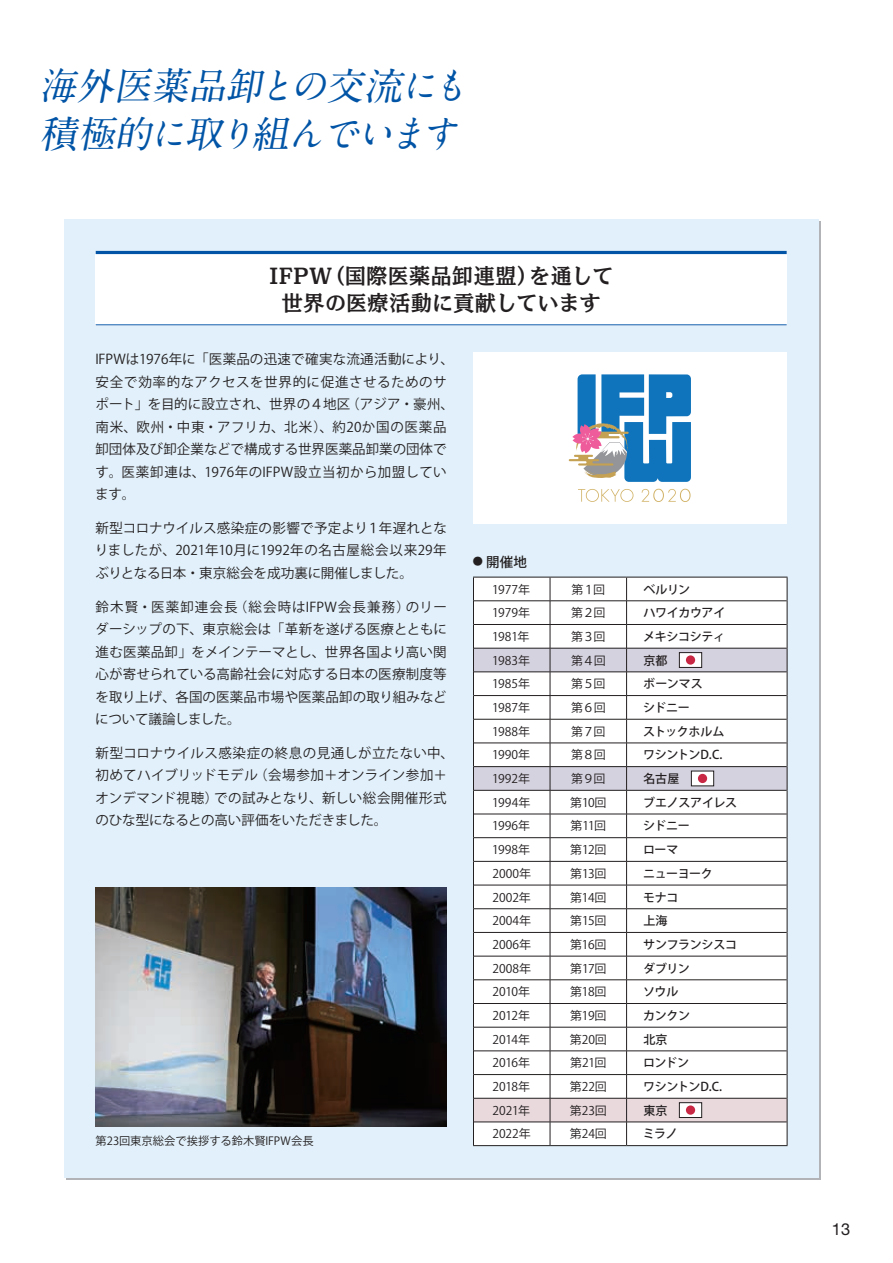
<style>
.page{position:relative;width:893px;height:1263px;background:#fff}
.page>*{position:absolute;margin:0;border:0;box-sizing:border-box;transform-origin:0 0}
.t1{font:italic 700 37.5px/48px "A1 Mincho Std";color:#0154a6}
.t2{font:21.75px/27px "Ro NOW Std MB";letter-spacing:-.015em;color:#231f20;text-align:center}
.t3{font:16.5px "Helvetica Neue";color:#231f20}
.t4{font:13.5px/22.5px "Koz Go Pr 6 N";letter-spacing:.01em;color:#231f20}
.t5{font:500 13.5px "Koz Go Pr 6 N";color:#231f20}
.t6{font:12px "Koz Go Pr 6 N";letter-spacing:-.005em;color:#231f20}
.t7{font:500 12px "Koz Go Pr 6 N";letter-spacing:-.025em;color:#231f20}
.t8{font:11.25px "Koz Go Pr 6 N";letter-spacing:.005em;color:#231f20}
.s1{font-size:10.2px}
</style>
<div class="page">
<div style="left:64px;top:219px;width:755px;height:959px;background:#e1f0fa"></div>
<div style="left:96px;top:251px;width:691px;height:74px;background:#fff"></div>
<hr style="left:96px;top:251px;width:691px;height:3px;background:#0154a6">
<hr style="left:96px;top:324px;width:691px;height:1px;background:#0154a6">
<img style="left:96px;top:887px;width:350px;height:239px">
<svg style="left:473px;top:577px;width:315px;height:568px;background:#efeeef"></svg>
<hr style="left:473px;top:1145px;width:77px;height:1px;background:#231f20">
<hr style="left:550px;top:1145px;width:77px;height:1px;background:#231f20">
<hr style="left:627px;top:1145px;width:160px;height:1px;background:#231f20">
<div style="left:473px;top:352px;width:314px;height:171px;background:#fff"></div>
<div style="left:679px;top:653px;width:23px;height:14px;background:#fff"></div>
<div style="left:679px;top:652px;width:23px;height:16px;border:1px solid #231f20"></div>
<div style="left:686px;top:655px;width:9px;height:10px;background:#c82844;border-radius:50%"></div>
<div style="left:691px;top:771px;width:23px;height:15px;background:#fff"></div>
<div style="left:691px;top:771px;width:23px;height:15px;border:1px solid #231f20"></div>
<div style="left:698px;top:774px;width:9px;height:9px;background:#c82844;border-radius:50%"></div>
<div style="left:679px;top:1103px;width:23px;height:14px;background:#fff"></div>
<div style="left:679px;top:1102px;width:23px;height:16px;border:1px solid #231f20"></div>
<div style="left:686px;top:1105px;width:9px;height:10px;background:#c82844;border-radius:50%"></div>
<svg style="left:569px;top:374px;width:122px;height:108px"></svg>
<svg style="left:578px;top:489px;width:55px;height:13px"></svg>
<svg style="left:641px;top:489px;width:49px;height:13px"></svg>
<h1 class="t1" style="left:39px;top:57px;width:440px">海外医薬品卸との交流にも積極的に取り組んでいます</h1>
<h2 class="t2" style="left:269px;top:262px;width:347px">IFPW（国際医薬品卸連盟）を通して世界の医療活動に貢献しています</h2>
<p class="t4" style="left:95px;top:348px;width:360px">IFPWは1976年に「医薬品の迅速で確実な流通活動により、安全で効率的なアクセスを世界的に促進させるためのサポート」を目的に設立され、世界の４地区（アジア・豪州、南米、欧州・中東・アフリカ、北米）、約20か国の医薬品卸団体及び卸企業などで構成する世界医薬品卸業の団体です。医薬卸連は、1976年のIFPW設立当初から加盟しています。</p>
<p class="t4" style="left:95px;top:517px;width:354px;text-align:justify">新型コロナウイルス感染症の影響で予定より１年遅れとなりましたが、2021年10月に1992年の名古屋総会以来29年ぶりとなる日本・東京総会を成功裏に開催しました。</p>
<p class="t4" style="left:95px;top:596px;width:353px;text-align:justify">鈴木賢・医薬卸連会長（総会時はIFPW会長兼務）のリーダーシップの下、東京総会は「革新を遂げる医療とともに進む医薬品卸」をメインテーマとし、世界各国より高い関心が寄せられている高齢社会に対応する日本の医療制度等を取り上げ、各国の医薬品市場や医薬品卸の取り組みなどについて議論しました。</p>
<p class="t4" style="left:95px;top:742px;width:360px">新型コロナウイルス感染症の終息の見通しが立たない中、初めてハイブリッドモデル（会場参加＋オンライン参加＋オンデマンド視聴）での試みとなり、新しい総会開催形式のひな型になるとの高い評価をいただきました。</p>
<p class="t8" style="left:96px;top:1134px;width:220px">第23回東京総会で挨拶する鈴木賢IFPW会長</p>
<p class="t5" style="left:473px;top:554px;width:69px"><span class="s1">●</span> 開催地　</p>
<p class="t6" style="left:492px;top:582px;width:39px">1977年</p>
<p class="t6" style="left:572px;top:582px;width:35px">第１回</p>
<p class="t7" style="left:643px;top:582px;width:48px">ベルリン</p>
<p class="t6" style="left:492px;top:606px;width:39px">1979年</p>
<p class="t6" style="left:571px;top:606px;width:36px">第２回</p>
<p class="t7" style="left:643px;top:606px;width:84px">ハワイカウアイ</p>
<p class="t6" style="left:492px;top:630px;width:39px">1981年</p>
<p class="t6" style="left:571px;top:630px;width:36px">第３回</p>
<p class="t7" style="left:643px;top:630px;width:83px">メキシコシティ</p>
<p class="t6" style="left:492px;top:653px;width:39px">1983年</p>
<p class="t6" style="left:571px;top:653px;width:36px">第４回</p>
<p class="t7" style="left:643px;top:653px;width:38px">京都　</p>
<p class="t6" style="left:492px;top:677px;width:39px">1985年</p>
<p class="t6" style="left:571px;top:677px;width:36px">第５回</p>
<p class="t7" style="left:643px;top:677px;width:61px">ボーンマス</p>
<p class="t6" style="left:492px;top:701px;width:39px">1987年</p>
<p class="t6" style="left:571px;top:701px;width:36px">第６回</p>
<p class="t7" style="left:643px;top:701px;width:48px">シドニー</p>
<p class="t6" style="left:492px;top:724px;width:40px">1988年</p>
<p class="t6" style="left:571px;top:724px;width:36px">第７回</p>
<p class="t7" style="left:643px;top:724px;width:83px">ストックホルム</p>
<p class="t6" style="left:492px;top:748px;width:40px">1990年</p>
<p class="t6" style="left:571px;top:748px;width:36px">第８回</p>
<p class="t7" style="left:643px;top:748px;width:81px">ワシントンD.C.</p>
<p class="t6" style="left:492px;top:772px;width:39px">1992年</p>
<p class="t6" style="left:571px;top:772px;width:36px">第９回</p>
<p class="t7" style="left:643px;top:772px;width:50px">名古屋　</p>
<p class="t6" style="left:492px;top:795px;width:40px">1994年</p>
<p class="t6" style="left:570px;top:795px;width:38px">第10回</p>
<p class="t7" style="left:643px;top:795px;width:96px">ブエノスアイレス</p>
<p class="t6" style="left:492px;top:819px;width:40px">1996年</p>
<p class="t6" style="left:571px;top:819px;width:37px">第11回</p>
<p class="t7" style="left:643px;top:819px;width:48px">シドニー</p>
<p class="t6" style="left:492px;top:843px;width:40px">1998年</p>
<p class="t6" style="left:570px;top:843px;width:38px">第12回</p>
<p class="t7" style="left:643px;top:843px;width:37px">ローマ</p>
<p class="t6" style="left:492px;top:867px;width:40px">2000年</p>
<p class="t6" style="left:570px;top:867px;width:38px">第13回</p>
<p class="t7" style="left:643px;top:867px;width:71px">ニューヨーク</p>
<p class="t6" style="left:492px;top:890px;width:40px">2002年</p>
<p class="t6" style="left:570px;top:890px;width:38px">第14回</p>
<p class="t7" style="left:643px;top:890px;width:37px">モナコ</p>
<p class="t6" style="left:492px;top:914px;width:40px">2004年</p>
<p class="t6" style="left:570px;top:914px;width:38px">第15回</p>
<p class="t7" style="left:643px;top:914px;width:26px">上海</p>
<p class="t6" style="left:492px;top:938px;width:40px">2006年</p>
<p class="t6" style="left:570px;top:938px;width:38px">第16回</p>
<p class="t7" style="left:643px;top:938px;width:95px">サンフランシスコ</p>
<p class="t6" style="left:492px;top:961px;width:40px">2008年</p>
<p class="t6" style="left:570px;top:961px;width:38px">第17回</p>
<p class="t7" style="left:643px;top:961px;width:48px">ダブリン</p>
<p class="t6" style="left:492px;top:985px;width:39px">2010年</p>
<p class="t6" style="left:570px;top:985px;width:38px">第18回</p>
<p class="t7" style="left:643px;top:985px;width:37px">ソウル</p>
<p class="t6" style="left:492px;top:1009px;width:39px">2012年</p>
<p class="t6" style="left:570px;top:1009px;width:38px">第19回</p>
<p class="t7" style="left:643px;top:1009px;width:48px">カンクン</p>
<p class="t6" style="left:492px;top:1032px;width:39px">2014年</p>
<p class="t6" style="left:570px;top:1032px;width:39px">第20回</p>
<p class="t7" style="left:643px;top:1032px;width:26px">北京</p>
<p class="t6" style="left:492px;top:1056px;width:39px">2016年</p>
<p class="t6" style="left:570px;top:1056px;width:38px">第21回</p>
<p class="t7" style="left:643px;top:1056px;width:48px">ロンドン</p>
<p class="t6" style="left:492px;top:1080px;width:39px">2018年</p>
<p class="t6" style="left:570px;top:1080px;width:39px">第22回</p>
<p class="t7" style="left:643px;top:1080px;width:81px">ワシントンD.C.</p>
<p class="t6" style="left:492px;top:1103px;width:39px">2021年</p>
<p class="t6" style="left:570px;top:1103px;width:39px">第23回</p>
<p class="t7" style="left:643px;top:1103px;width:50px">東京　　</p>
<p class="t6" style="left:492px;top:1127px;width:40px">2022年</p>
<p class="t6" style="left:570px;top:1127px;width:39px">第24回</p>
<p class="t7" style="left:643px;top:1127px;width:36px">ミラノ</p>
<p class="t3" style="left:832px;top:1219px;width:20px">13</p>
</div>
